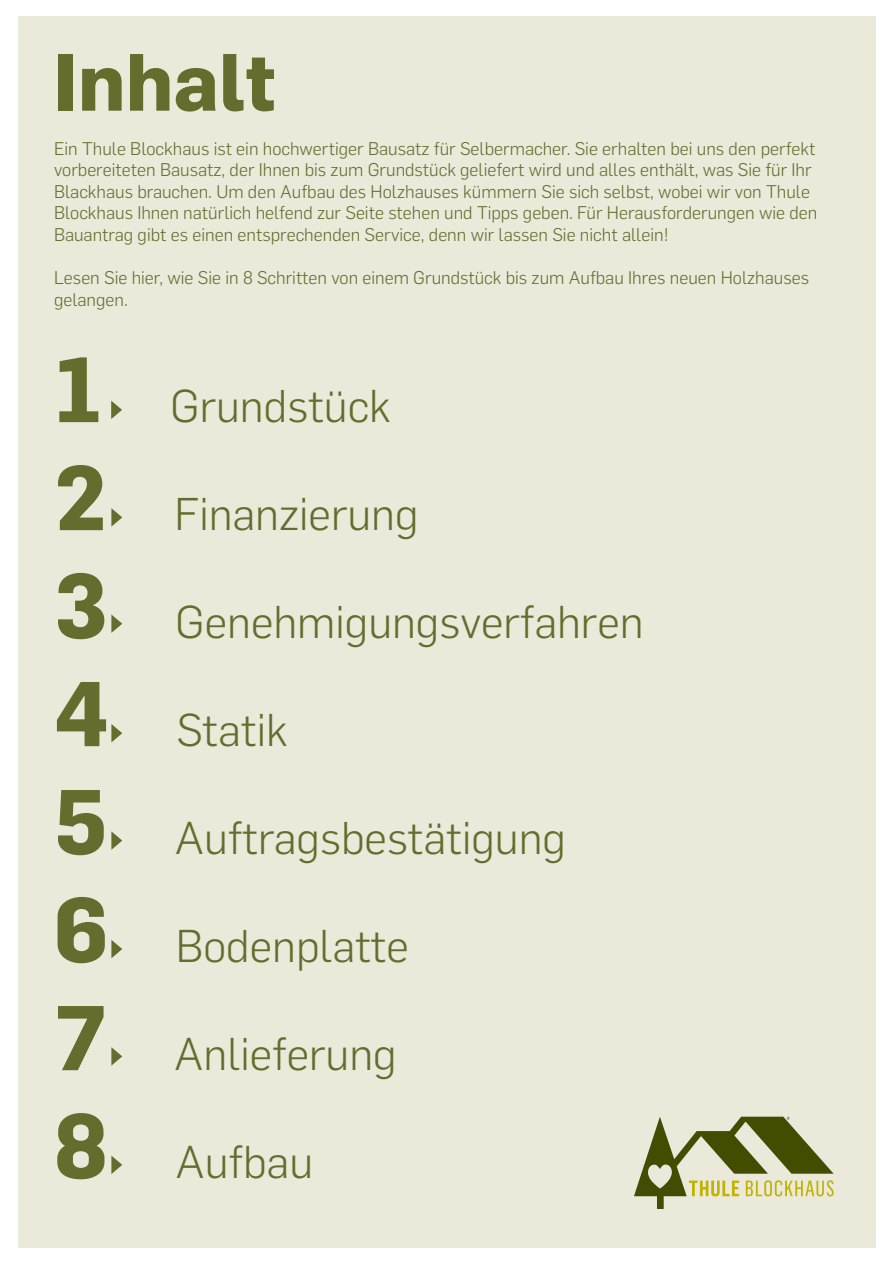
<style>
.page{position:relative;width:893px;height:1263px;background:#fff}
.page>*{position:absolute;margin:0;border:0;box-sizing:border-box;transform-origin:0 0}
.t1{font:700 79.5px "Flama";color:#666c2d}
.t2{font:300 45px "Flama";color:#666c2d}
.t3{font:300 18px/21.6px "Flama";color:#666c2d}
.s1{font-weight:700;font-size:90px}
</style>
<div class="page">
<div style="left:18px;top:16px;width:857px;height:1231px;background:#eae9da"></div>
<svg style="left:111px;top:401px;width:11px;height:18px"></svg>
<svg style="left:111px;top:508px;width:11px;height:19px"></svg>
<svg style="left:111px;top:614px;width:11px;height:19px"></svg>
<svg style="left:111px;top:724px;width:11px;height:18px"></svg>
<svg style="left:111px;top:831px;width:11px;height:19px"></svg>
<svg style="left:111px;top:940px;width:11px;height:18px"></svg>
<svg style="left:111px;top:1047px;width:11px;height:19px"></svg>
<svg style="left:111px;top:1155px;width:11px;height:19px"></svg>
<svg style="left:634px;top:1117px;width:200px;height:92px"></svg>
<h1 class="t1" style="left:54px;top:34px;width:223px">Inhalt</h1>
<p class="t3" style="left:54px;top:136px;width:765px">Ein Thule Blockhaus ist ein hochwertiger Bausatz für Selbermacher. Sie erhalten bei uns den perfekt vorbereiteten Bausatz, der Ihnen bis zum Grundstück geliefert wird und alles enthält, was Sie für Ihr Blackhaus brauchen. Um den Aufbau des Holzhauses kümmern Sie sich selbst, wobei wir von Thule Blockhaus Ihnen natürlich helfend zur Seite stehen und Tipps geben. Für Herausforderungen wie den Bauantrag gibt es einen entsprechenden Service, denn wir lassen Sie nicht allein!</p>
<p class="t3" style="left:54px;top:266px;width:757px">Lesen Sie hier, wie Sie in 8 Schritten von einem Grundstück bis zum Aufbau Ihres neuen Holzhauses gelangen.</p>
<h2 class="t2" style="left:54px;top:376px;width:338px"><span class="s1">1</span> Grundstück</h2>
<h2 class="t2" style="left:54px;top:484px;width:366px"><span class="s1">2</span> Finanzierung</h2>
<h2 class="t2" style="left:54px;top:592px;width:591px"><span class="s1">3</span> Genehmigungsverfahren</h2>
<h2 class="t2" style="left:54px;top:700px;width:235px"><span class="s1">4</span> Statik</h2>
<h2 class="t2" style="left:54px;top:808px;width:514px"><span class="s1">5</span> Auftragsbestätigung</h2>
<h2 class="t2" style="left:54px;top:916px;width:357px"><span class="s1">6</span> Bodenplatte</h2>
<h2 class="t2" style="left:54px;top:1024px;width:344px"><span class="s1">7</span> Anlieferung</h2>
<h2 class="t2" style="left:54px;top:1132px;width:261px"><span class="s1">8</span> Aufbau</h2>
</div>
